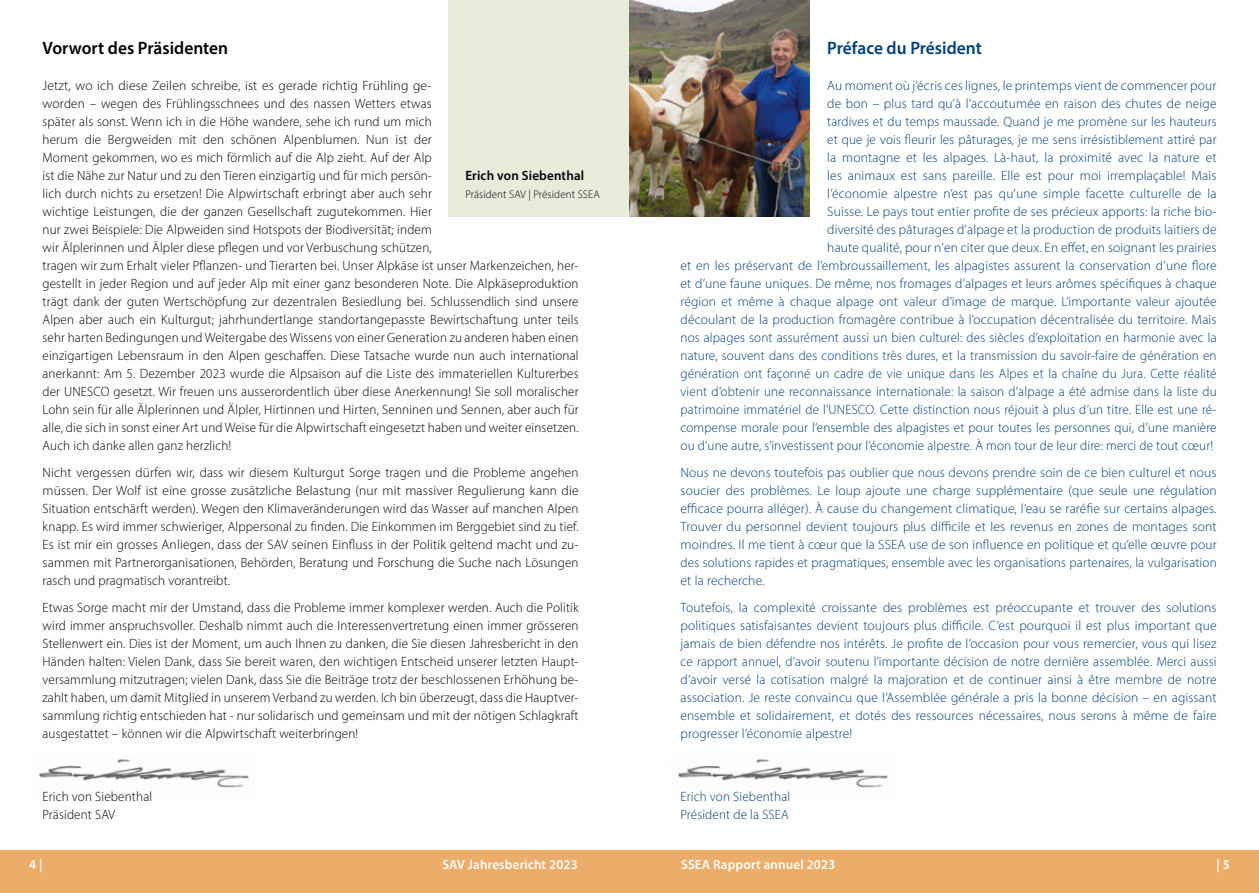
<style>
.page{position:relative;width:1259px;height:893px;background:#fff}
.page>*{position:absolute;margin:0;border:0;box-sizing:border-box;transform-origin:0 0}
.t1{font:18px "Myriad Variable Concept";color:#000}
.t2{font:18px "Myriad Variable Concept";color:#003f77}
.t3{font:13.5px/18px "Myriad Variable Concept";letter-spacing:.01em;color:#000}
.t4{font:13.5px/18px "Myriad Variable Concept";letter-spacing:.01em;color:#003f77;text-align:justify}
.t5{font:13.5px "Myriad Variable Concept";letter-spacing:.01em;color:#fff}
.t6{font:11.25px "Myriad Variable Concept";letter-spacing:.01em;color:#000}
</style>
<div class="page">
<div style="left:0;top:850px;width:1259px;height:43px;background:#ebad69"></div>
<div style="left:449px;top:0;width:361px;height:216px;background:#e8ecdb"></div>
<img style="left:629px;top:0;width:180px;height:216px">
<img style="left:38px;top:759px;width:211px;height:29px">
<img style="left:677px;top:759px;width:211px;height:29px">
<h1 class="t1" style="left:43px;top:37px;width:187px">Vorwort des Präsidenten</h1>
<p class="t3" style="left:43px;top:76px;width:537px">Jetzt, wo ich diese Zeilen schreibe, ist es gerade richtig Frühling ge-<br>worden – wegen des Frühlingsschnees und des nassen Wetters etwas<br>später als sonst. Wenn ich in die Höhe wandere, sehe ich rund um mich<br>herum die Bergweiden mit den schönen Alpenblumen. Nun ist der<br>Moment gekommen, wo es mich förmlich auf die Alp zieht. Auf der Alp<br>ist die Nähe zur Natur und zu den Tieren einzigartig und für mich persön-<br>lich durch nichts zu ersetzen! Die Alpwirtschaft erbringt aber auch sehr<br>wichtige Leistungen, die der ganzen Gesellschaft zugutekommen. Hier<br>nur zwei Beispiele: Die Alpweiden sind Hotspots der Biodiversität; indem<br>wir Älplerinnen und Älpler diese pflegen und vor Verbuschung schützen,<br>tragen wir zum Erhalt vieler Pflanzen- und Tierarten bei. Unser Alpkäse ist unser Markenzeichen, her&shy;gestellt in jeder Region und auf jeder Alp mit einer ganz besonderen Note. Die Alpkäseproduktion trägt dank der guten Wertschöpfung zur dezentralen Besiedlung bei. Schlussendlich sind unsere Alpen aber auch ein Kulturgut; jahrhundertlange standortangepasste Bewirtschaftung unter teils sehr harten Bedingungen und Weitergabe des Wissens von einer Generation zu anderen haben einen einzigartigen Lebensraum in den Alpen geschaffen. Diese Tatsache wurde nun auch international anerkannt: Am 5. Dezember 2023 wurde die Alpsaison auf die Liste des immateriellen Kulturerbes der UNESCO gesetzt. Wir freuen uns ausserordentlich über diese Anerkennung! Sie soll moralischer Lohn sein für alle Älplerinnen und Älpler, Hirtinnen und Hirten, Senninen und Sennen, aber auch für alle, die sich in sonst einer Art und Weise für die Alpwirtschaft eingesetzt haben und weiter einsetzen.<br>Auch ich danke allen ganz herzlich!</p>
<p class="t3" style="left:43px;top:463px;width:537px;text-align:justify">Nicht vergessen dürfen wir, dass wir diesem Kulturgut Sorge tragen und die Probleme angehen müssen. Der Wolf ist eine grosse zusätzliche Belastung (nur mit massiver Regulierung kann die Situation entschärft werden). Wegen den Klimaveränderungen wird das Wasser auf manchen Alpen knapp. Es wird immer schwieriger, Alppersonal zu finden. Die Einkommen im Berggebiet sind zu tief.<br>Es ist mir ein grosses Anliegen, dass der SAV seinen Einfluss in der Politik geltend macht und zu&shy;sammen mit Partnerorganisationen, Behörden, Beratung und Forschung die Suche nach Lösungen rasch und pragmatisch vorantreibt.</p>
<p class="t3" style="left:43px;top:598px;width:537px;text-align:justify">Etwas Sorge macht mir der Umstand, dass die Probleme immer komplexer werden. Auch die Politik wird immer anspruchsvoller. Deshalb nimmt auch die Interessenvertretung einen immer grösseren Stellenwert ein. Dies ist der Moment, um auch Ihnen zu danken, die Sie diesen Jahresbericht in den Händen halten: Vielen Dank, dass Sie bereit waren, den wichtigen Entscheid unserer letzten Haupt&shy;versammlung mitzutragen; vielen Dank, dass Sie die Beiträge trotz der beschlossenen Erhöhung be&shy;zahlt haben, um damit Mitglied in unserem Verband zu werden. Ich bin überzeugt, dass die Hauptver&shy;sammlung richtig entschieden hat - nur solidarisch und gemeinsam und mit der nötigen Schlagkraft ausgestattet – können wir die Alpwirtschaft weiterbringen!</p>
<p class="t3" style="left:465px;top:166px;width:120px">Erich von Siebenthal</p>
<p class="t6" style="left:465px;top:188px;width:136px">Präsident SAV | Président SSEA</p>
<p class="t3" style="left:43px;top:787px;width:111px">Erich von Siebenthal<br>Präsident SAV</p>
<h1 class="t2" style="left:827px;top:37px;width:156px">Préface du Président</h1>
<p class="t4" style="left:680px;top:76px;width:537px;text-align:right">Au moment où j’écris ces lignes, le printemps vient de commencer pour<br>de bon – plus tard qu’à l’accoutumée en raison des chutes de neige<br>tardives et du temps maussade. Quand je me promène sur les hauteurs<br>et que je vois fleurir les pâturages, je me sens irrésistiblement attiré par<br>la montagne et les alpages. Là-haut, la proximité avec la nature et<br>les animaux est sans pareille. Elle est pour moi irremplaçable! Mais<br>l’économie alpestre n’est pas qu’une simple facette culturelle de la<br>Suisse. Le pays tout entier profite de ses précieux apports: la riche bio-<br>diversité des pâturages d’alpage et la production de produits laitiers de<br>haute qualité, pour n'en citer que deux. En effet, en soignant les prairies<br>et en les préservant de l’embroussaillement, les alpagistes assurent la conservation d’une flore et d’une faune uniques. De même, nos fromages d’alpages et leurs arômes spécifiques à chaque région et même à chaque alpage ont valeur d’image de marque. L’importante valeur ajoutée découlant de la production fromagère contribue à l’occupation décentralisée du territoire. Mais nos alpages sont assurément aussi un bien culturel: des siècles d’exploitation en harmonie avec la nature, souvent dans des conditions très dures, et la transmission du savoir-faire de génération en génération ont façonné un cadre de vie unique dans les Alpes et la chaîne du Jura. Cette réalité vient d’obtenir une reconnaissance internationale: la saison d’alpage a été admise dans la liste du patrimoine immatériel de l’UNESCO. Cette distinction nous réjouit à plus d’un titre. Elle est une ré&shy;compense morale pour l’ensemble des alpagistes et pour toutes les personnes qui, d’une manière ou d’une autre, s’investissent pour l’économie alpestre. À mon tour de leur dire: merci de tout cœur!</p>
<p class="t4" style="left:680px;top:463px;width:537px">Nous ne devons toutefois pas oublier que nous devons prendre soin de ce bien culturel et nous soucier des problèmes. Le loup ajoute une charge supplémentaire (que seule une régulation efficace pourra alléger). À cause du changement climatique, l’eau se raréfie sur certains alpages.<br>Trouver du personnel devient toujours plus difficile et les revenus en zones de montages sont moindres. Il me tient à cœur que la SSEA use de son influence en politique et qu’elle œuvre pour des solutions rapides et pragmatiques, ensemble avec les organisations partenaires, la vulgarisation et la recherche.</p>
<p class="t4" style="left:680px;top:598px;width:537px">Toutefois, la complexité croissante des problèmes est préoccupante et trouver des solutions politiques satisfaisantes devient toujours plus difficile. C’est pourquoi il est plus important que jamais de bien défendre nos intérêts. Je profite de l’occasion pour vous remercier, vous qui lisez ce rapport annuel, d’avoir soutenu l’importante décision de notre dernière assemblée. Merci aussi d’avoir versé la cotisation malgré la majoration et de continuer ainsi à être membre de notre association. Je reste convaincu que l’Assemblée générale a pris la bonne décision – en agissant ensemble et solidairement, et dotés des ressources nécessaires, nous serons à même de faire progresser l’économie alpestre!</p>
<p class="t4" style="left:680px;top:787px;width:111px">Erich von Siebenthal<br>Président de la SSEA</p>
<p class="t5" style="left:29px;top:857px;width:15px">4 |</p>
<p class="t5" style="left:442px;top:857px;width:137px">SAV Jahresbericht 2023</p>
<p class="t5" style="left:681px;top:857px;width:156px">SSEA Rapport annuel 2023</p>
<p class="t5" style="left:1216px;top:857px;width:15px">| 5</p>
</div>
